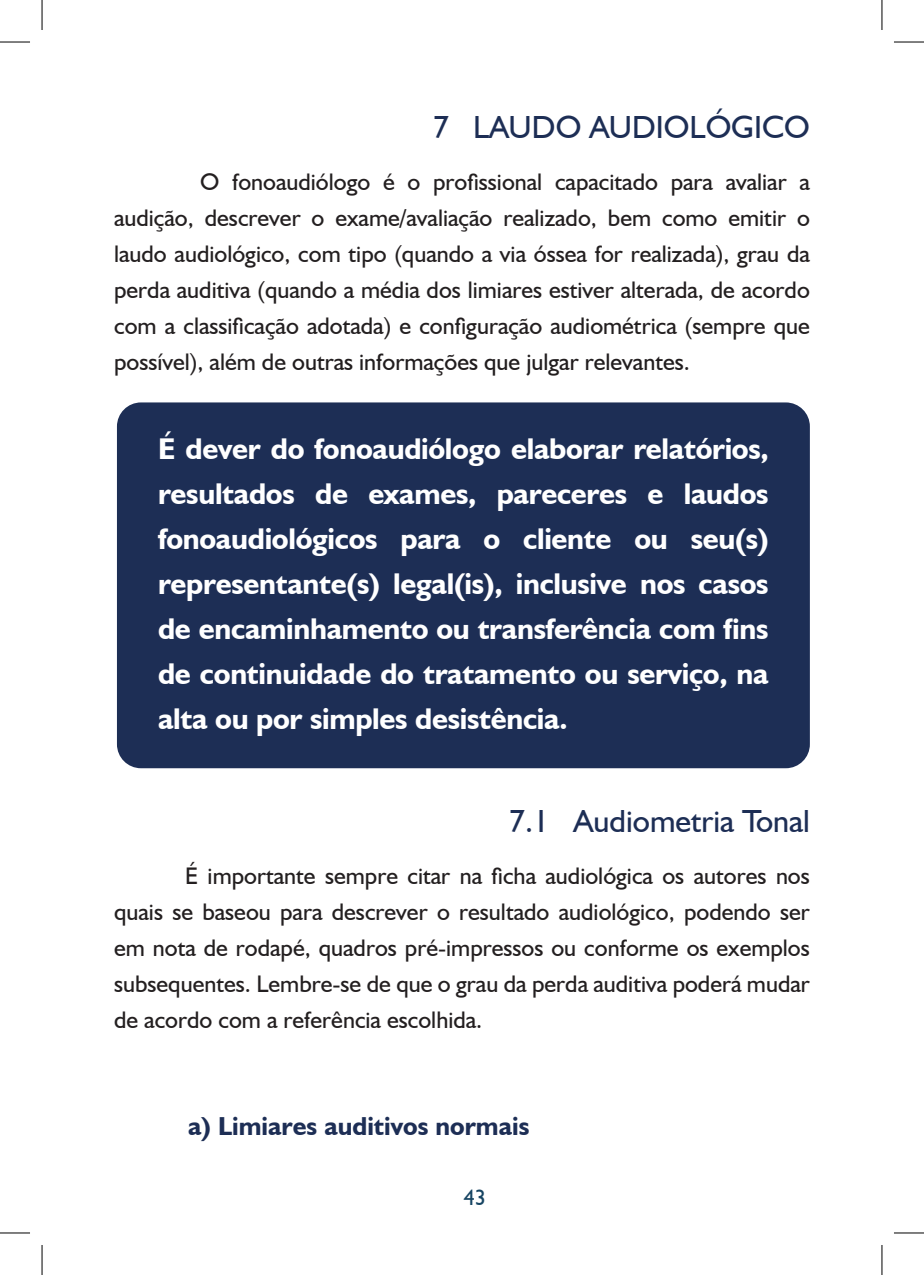
<style>
.page{position:relative;width:924px;height:1275px;background:#fff}
.page>*{position:absolute;margin:0;border:0;box-sizing:border-box;transform-origin:0 0}
.t1{font:32px "Humanist 521 BT";color:#1d2e55}
.t2{font:700 30px/45px "Humanist 521 BT";letter-spacing:-.01em;color:#fff;text-align:justify}
.t3{font:700 26px "Humanist 521 BT";color:#1d2e55}
.t4{font:24px/36px "Humanist 521 BT";color:#231f20;text-align:justify}
.t5{font:22px "Humanist 521 BT";color:#174563}
.s1{color:#211d1e}
</style>
<div class="page">
<div style="left:117px;top:402px;width:692px;height:366px;background:#1d2e55;border-radius:24px"></div>
<hr style="left:0;top:42px;width:30px;height:1px;background:#000">
<hr style="left:893px;top:42px;width:30px;height:1px;background:#000">
<hr style="left:0;top:1232px;width:30px;height:1px;background:#000">
<hr style="left:893px;top:1232px;width:30px;height:1px;background:#000">
<hr style="left:42px;top:0;width:1px;height:30px;background:#000">
<hr style="left:42px;top:1245px;width:1px;height:30px;background:#000">
<hr style="left:881px;top:0;width:1px;height:30px;background:#000">
<hr style="left:881px;top:1245px;width:1px;height:30px;background:#000">
<h1 class="t1" style="left:432px;top:108px;width:378px">7 LAUDO AUDIOLÓGICO</h1>
<p class="t4" style="left:114px;top:164px;width:697px;text-indent:86px">O fonoaudiólogo é o profissional capacitado para avaliar a audição, descrever o exame/avaliação realizado, bem como emitir o laudo audiológico, com tipo (quando a via óssea for realizada), grau da perda auditiva (quando a média dos limiares estiver alterada, de acordo com a classificação adotada) e configuração audiométrica (sempre que possível), além de <span class="s1">outras informações que julgar relevantes</span>.</p>
<p class="t2" style="left:158px;top:425px;width:611px">É dever do fonoaudiólogo elaborar relatórios, resultados de exames, pareceres e laudos fonoaudiológicos para o cliente ou seu(s) representante(s) legal(is), inclusive nos casos de encaminhamento ou transferência com fins de continuidade do tratamento ou serviço, na alta ou por simples desistência.</p>
<h1 class="t1" style="left:508px;top:801px;width:302px">7.1 Audiometria Tonal</h1>
<p class="t4" style="left:114px;top:857px;width:697px;text-indent:71px">É importante sempre citar na ficha audiológica os autores nos quais se baseou para descrever o resultado audiológico, podendo ser em nota de rodapé, quadros pré-impressos ou conforme os exemplos subsequentes. Lembre-se de que o grau da perda auditiva poderá mudar de acordo com a referência escolhida.</p>
<p class="t3" style="left:188px;top:1110px;width:342px">a) Limiares auditivos normais</p>
<p class="t5" style="left:463px;top:1183px;width:24px">43</p>
</div>
